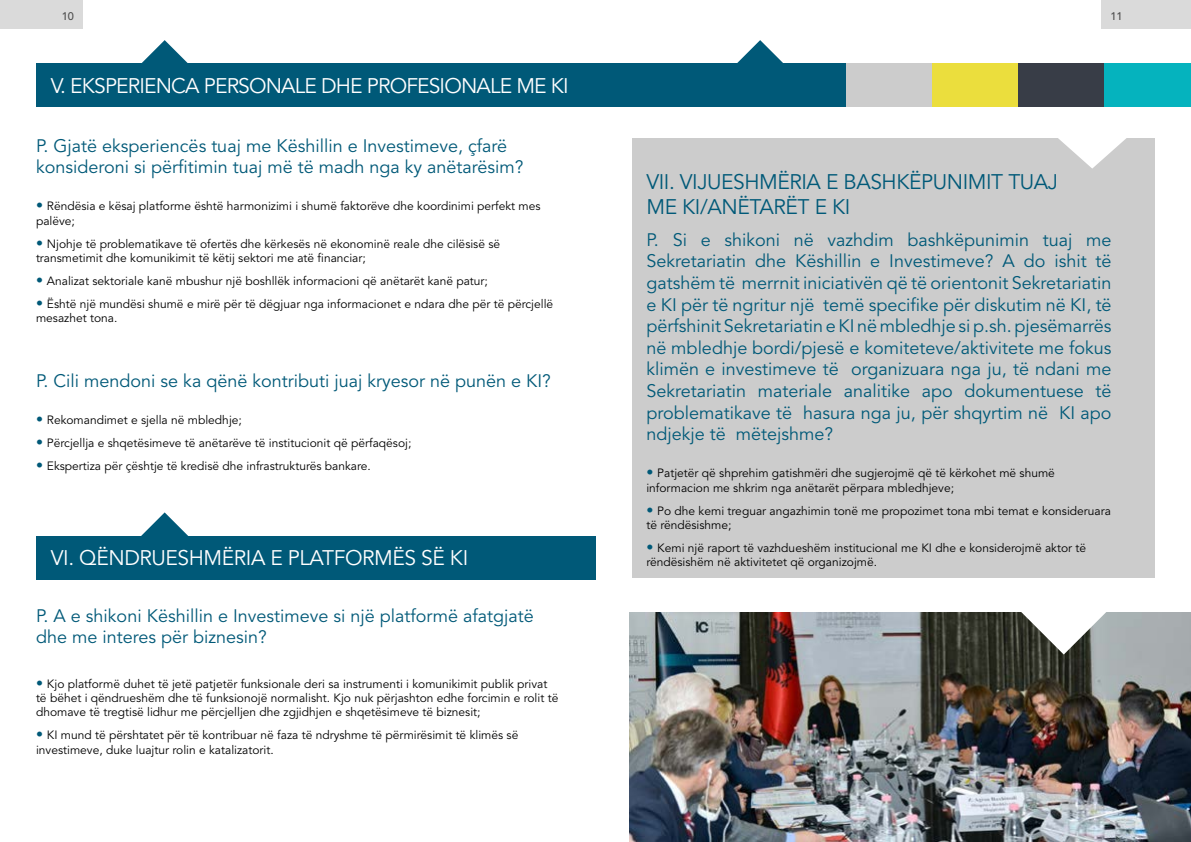
<style>
.page{position:relative;width:1191px;height:842px;background:#fff}
.page>*{position:absolute;margin:0;border:0;box-sizing:border-box;transform-origin:0 0}
.t1{font:21px/25.2px "Avenir LT Std";letter-spacing:-.02em;color:#005978}
.t2{font:21px "Avenir LT Std";letter-spacing:-.04em;color:#fff}
.t3{font:21px "Avenir LT Std";letter-spacing:-.02em;color:#fff}
.t4{font:18px/21.6px "Avenir LT Std";color:#005978}
.t5{font:12px/14.4px "Avenir LT Std";color:#000}
.t6{font:500 11px "Avenir LT Std";color:#4d4d4d}
.s1{font-size:14px;color:#005978}
</style>
<div class="page">
<div style="left:1101px;top:0;width:90px;height:29px;background:#dadada"></div>
<div style="left:0;top:0;width:83px;height:29px;background:#dadada"></div>
<div style="left:632px;top:138px;width:522px;height:440px;background:#ccc"></div>
<div style="left:36px;top:64px;width:559px;height:43px;background:#005978"></div>
<svg style="left:133px;top:40px;width:64px;height:24px"></svg>
<svg style="left:728px;top:40px;width:64px;height:24px"></svg>
<div style="left:36px;top:536px;width:559px;height:43px;background:#005978"></div>
<svg style="left:141px;top:512px;width:47px;height:24px"></svg>
<div style="left:595px;top:64px;width:251px;height:43px;background:#005978"></div>
<div style="left:846px;top:64px;width:86px;height:43px;background:#ccc"></div>
<div style="left:932px;top:64px;width:86px;height:43px;background:#ebde3d"></div>
<div style="left:1018px;top:64px;width:87px;height:43px;background:#383d47"></div>
<div style="left:1105px;top:64px;width:86px;height:43px;background:#05b3be"></div>
<img style="left:629px;top:613px;width:562px;height:229px">
<svg style="left:1020px;top:612px;width:86px;height:42px"></svg>
<svg style="left:1058px;top:138px;width:68px;height:31px"></svg>
<p class="t6" style="left:62px;top:9px;width:14px">10</p>
<p class="t6" style="left:1110px;top:9px;width:14px">11</p>
<h1 class="t2" style="left:51px;top:73px;width:519px">V. EKSPERIENCA PERSONALE DHE PROFESIONALE ME KI</h1>
<h2 class="t4" style="left:36px;top:135px;width:489px">P. Gjatë eksperiencës tuaj me Këshillin e Investimeve, çfarë konsideroni si përfitimin tuaj më të madh nga ky anëtarësim?</h2>
<p class="t5" style="left:36px;top:199px;width:506px"><span class="s1">•</span> Rëndësia e kësaj platforme është harmonizimi i shumë faktorëve dhe koordinimi perfekt mes palëve;</p>
<p class="t5" style="left:36px;top:237px;width:466px"><span class="s1">•</span> Njohje të problematikave të ofertës dhe kërkesës në ekonominë reale dhe cilësisë së transmetimit dhe komunikimit të këtij sektori me atë financiar;</p>
<p class="t5" style="left:36px;top:274px;width:453px"><span class="s1">•</span> Analizat sektoriale kanë mbushur një boshllëk informacioni që anëtarët kanë patur;</p>
<p class="t5" style="left:36px;top:297px;width:519px"><span class="s1">•</span> Është një mundësi shumë e mirë për të dëgjuar nga informacionet e ndara dhe për të përcjellë mesazhet tona.</p>
<h2 class="t4" style="left:36px;top:370px;width:516px">P. Cili mendoni se ka qënë kontributi juaj kryesor në punën e KI?</h2>
<p class="t5" style="left:36px;top:413px;width:207px"><span class="s1">•</span> Rekomandimet e sjella në mbledhje;</p>
<p class="t5" style="left:36px;top:436px;width:377px"><span class="s1">•</span> Përcjellja e shqetësimeve të anëtarëve të institucionit që përfaqësoj;</p>
<p class="t5" style="left:36px;top:459px;width:336px"><span class="s1">•</span> Ekspertiza për çështje të kredisë dhe infrastrukturës bankare.</p>
<h1 class="t3" style="left:51px;top:546px;width:419px">VI. QËNDRUESHMËRIA E PLATFORMËS SË KI</h1>
<h2 class="t4" style="left:36px;top:605px;width:499px">P. A e shikoni Këshillin e Investimeve si një platformë afatgjatë dhe me interes për biznesin?</h2>
<p class="t5" style="left:36px;top:677px;width:524px"><span class="s1">•</span> Kjo platformë duhet të jetë patjetër funksionale deri sa instrumenti i komunikimit publik privat të bëhet i qëndrueshëm dhe të funksionojë normalisht. Kjo nuk përjashton edhe forcimin e rolit të dhomave të tregtisë lidhur me përcjelljen dhe zgjidhjen e shqetësimeve të biznesit;</p>
<p class="t5" style="left:36px;top:728px;width:484px"><span class="s1">•</span> KI mund të përshtatet për të kontribuar në faza të ndryshme të përmirësimit të klimës së investimeve, duke luajtur rolin e katalizatorit.</p>
<h1 class="t1" style="left:646px;top:169px;width:413px">VII. VIJUESHMËRIA E BASHKËPUNIMIT TUAJ<br>ME KI/ANËTARËT E KI</h1>
<p class="t4" style="left:646px;top:229px;width:467px;text-align:justify">P. Si e shikoni në vazhdim bashkëpunimin tuaj me Sekretariatin dhe Këshillin e Investimeve? A do ishit të gatshëm të merrnit iniciativën që të orientonit Sekretariatin e KI për të ngritur një temë specifike për diskutim në KI, të përfshinit Sekretariatin e KI në mbledhje si p.sh. pjesëmarrës në mbledhje bordi/pjesë e komiteteve/aktivitete me fokus klimën e investimeve të organizuara nga ju, të ndani me Sekretariatin materiale analitike apo dokumentuese të problematikave të hasura nga ju, për shqyrtim në KI apo ndjekje të mëtejshme?</p>
<p class="t5" style="left:646px;top:466px;width:410px"><span class="s1">•</span> Patjetër që shprehim gatishmëri dhe sugjerojmë që të kërkohet më shumë informacion me shkrim nga anëtarët përpara mbledhjeve;</p>
<p class="t5" style="left:646px;top:504px;width:466px"><span class="s1">•</span> Po dhe kemi treguar angazhimin tonë me propozimet tona mbi temat e konsideruara të rëndësishme;</p>
<p class="t5" style="left:646px;top:541px;width:441px"><span class="s1">•</span> Kemi një raport të vazhdueshëm institucional me KI dhe e konsiderojmë aktor të rëndësishëm në aktivitetet që organizojmë.</p>
</div>
